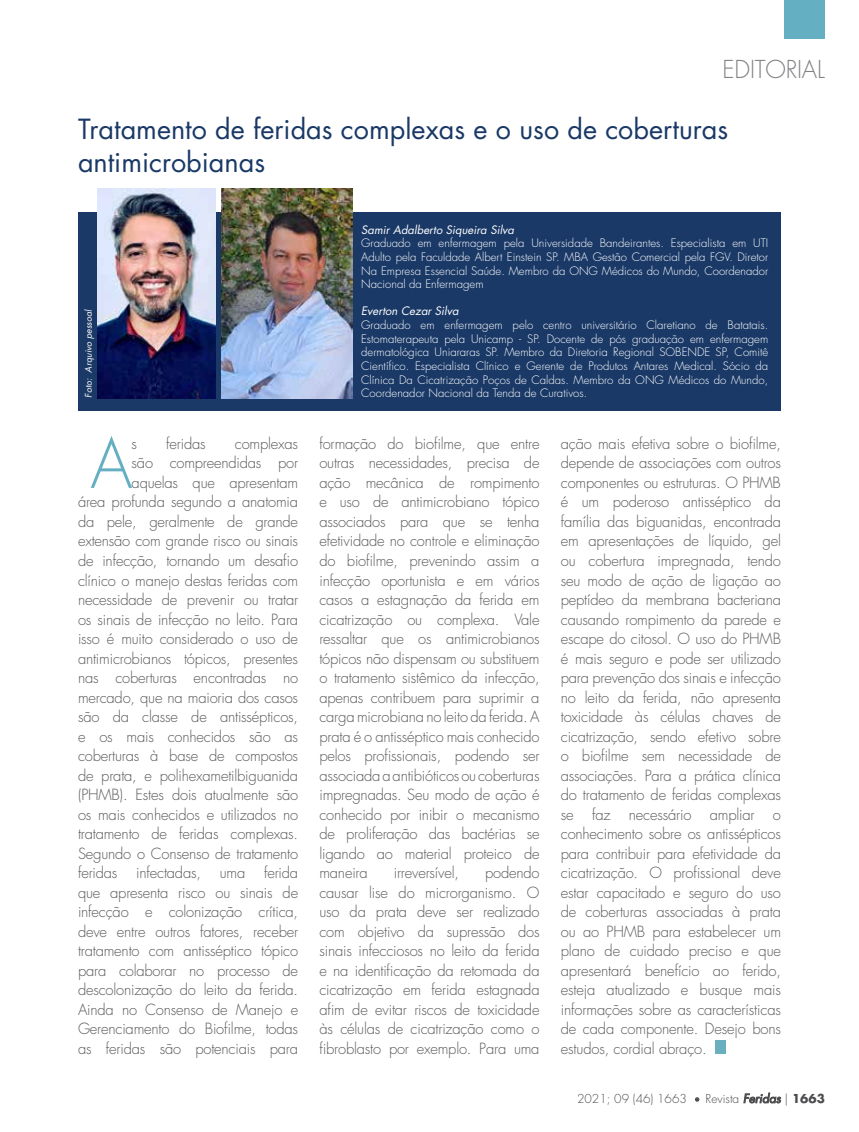
<style>
.page{position:relative;width:859px;height:1132px;background:#fff}
.page>*{position:absolute;margin:0;border:0;box-sizing:border-box;transform-origin:0 0}
.t1{font:300 66.75px "Futura Std";color:#64afc1}
.t2{font:27px/32.4px "Futura Std";color:#1a3967}
.t3{font:300 24px "Futura Std";letter-spacing:-.01em;color:#808285}
.t4{font:300 15px/19.5px "Futura Std";letter-spacing:-.015em;color:#58595b;text-align:justify}
.t5{font:300 12px "Futura Std";color:#4d4d4f}
.t6{font:300 11.4px/13.6px "Futura Std";color:#fff;text-align:justify}
.t7{font:italic 11.4px "Futura Std";color:#fff}
.t8{font:italic 9px "Futura Std";color:#fff}
.s1{font-size:9px}
.s2{font-weight:400;font-style:italic}
.s3{font-weight:700}
</style>
<div class="page">
<svg style="left:743px;top:1092px;width:38px;height:11px"></svg>
<div style="left:784px;top:0;width:41px;height:39px;background:#64afc1"></div>
<div style="left:715px;top:1040px;width:11px;height:13px;background:#69afc0"></div>
<div style="left:78px;top:212px;width:703px;height:199px;background:#1a3967"></div>
<img style="left:97px;top:188px;width:118px;height:211px">
<img style="left:221px;top:188px;width:132px;height:211px">
<h3 class="t3" style="left:723px;top:55px;width:104px">EDITORIAL</h3>
<h2 class="t2" style="left:78px;top:113px;width:652px">Tratamento de feridas complexas e o uso de coberturas antimicrobianas</h2>
<p class="t8" style="left:83px;top:397px;width:90px;rotate:-90deg">Foto: Arquivo pessoal</p>
<p class="t7" style="left:361px;top:222px;width:154px">Samir Adalberto Siqueira Silva</p>
<p class="t6" style="left:361px;top:236px;width:409px">Graduado em enfermagem pela Universidade Bandeirantes. Especialista em UTI Adulto pela Faculdade Albert Einstein SP. MBA Gestão Comercial pela FGV. Diretor Na Empresa Essencial Saúde. Membro da ONG Médicos do Mundo, Coordenador Nacional da Enfermagem</p>
<p class="t7" style="left:361px;top:304px;width:99px">Everton Cezar Silva</p>
<p class="t6" style="left:361px;top:318px;width:409px">Graduado em enfermagem pelo centro universitário Claretiano de Batatais.<br>Estomaterapeuta pela Unicamp - SP. Docente de pós graduação em enfermagem dermatológica Uniararas SP. Membro da Diretoria Regional SOBENDE SP, Comitê Científico. Especialista Clínico e Gerente de Produtos Antares Medical. Sócio da Clínica Da Cicatrização Poços de Caldas. Membro da ONG Médicos do Mundo,</p>
<p class="t6" style="left:361px;top:386px;width:228px">Coordenador Nacional da Tenda de Curativos.</p>
<h1 class="t1" style="left:90px;top:423px;width:44px">A</h1>
<p class="t4" style="left:132px;top:434px;width:7px">s</p>
<p class="t4" style="left:166px;top:434px;width:41px">feridas</p>
<p class="t4" style="left:78px;top:434px;width:222px;text-align:right">complexas<br>são compreendidas por<br>aquelas que apresentam<br>área profunda segundo a anatomia da pele, geralmente de grande extensão com grande risco ou sinais de infecção, tornando um desafio clínico o manejo destas feridas com necessidade de prevenir ou tratar os sinais de infecção no leito. Para isso é muito considerado o uso de antimicrobianos tópicos, presentes nas coberturas encontradas no mercado, que na maioria dos casos são da classe de antissépticos, e os mais conhecidos são as coberturas à base de compostos de prata, e polihexametilbiguanida (PHMB). Estes dois atualmente são os mais conhecidos e utilizados no tratamento de feridas complexas.<br>Segundo o Consenso de tratamento feridas infectadas, uma ferida que apresenta risco ou sinais de infecção e colonização crítica, deve entre outros fatores, receber tratamento com antisséptico tópico para colaborar no processo de descolonização do leito da ferida.<br>Ainda no Consenso de Manejo e<br>Gerenciamento do Biofilme, todas as feridas são potenciais para</p>
<p class="t4" style="left:319px;top:434px;width:222px">formação do biofilme, que entre outras necessidades, precisa de ação mecânica de rompimento e uso de antimicrobiano tópico associados para que se tenha efetividade no controle e eliminação do biofilme, prevenindo assim a infecção oportunista e em vários casos a estagnação da ferida em cicatrização ou complexa. Vale ressaltar que os antimicrobianos tópicos não dispensam ou substituem o tratamento sistêmico da infecção, apenas contribuem para suprimir a carga microbiana no leito da ferida. A prata é o antisséptico mais conhecido pelos profissionais, podendo ser associada a antibióticos ou coberturas impregnadas. Seu modo de ação é conhecido por inibir o mecanismo de proliferação das bactérias se ligando ao material proteico de maneira</p>
<p class="t4" style="left:319px;top:863px;width:222px;text-indent:166px">podendo causar lise do microrganismo. O uso da prata deve ser realizado com objetivo da supressão dos sinais infecciosos no leito da ferida e na identificação da retomada da cicatrização em ferida estagnada afim de evitar riscos de toxicidade às células de cicatrização como o fibroblasto por exemplo. Para uma</p>
<p class="t4" style="left:394px;top:863px;width:67px">irreversível,</p>
<p class="t4" style="left:561px;top:434px;width:222px">ação mais efetiva sobre o biofilme, depende de associações com outros componentes ou estruturas. O PHMB é um poderoso antisséptico da família das biguanidas, encontrada em apresentações de líquido, gel ou cobertura impregnada, tendo seu modo de ação de ligação ao peptídeo da membrana bacteriana causando rompimento da parede e escape do citosol. O uso do PHMB é mais seguro e pode ser utilizado para prevenção dos sinais e infecção no leito da ferida, não apresenta toxicidade às células chaves de cicatrização, sendo efetivo sobre o biofilme sem necessidade de associações. Para a prática clínica do tratamento de feridas complexas se faz necessário ampliar o conhecimento sobre os antissépticos para contribuir para efetividade da cicatrização. O profissional deve estar capacitado e seguro do uso de coberturas associadas à prata ou ao PHMB para estabelecer um plano de cuidado preciso e que apresentará benefício ao ferido, esteja atualizado e busque mais informações sobre as características de cada componente. Desejo bons estudos, cordial abraço.</p>
<p class="t5" style="left:577px;top:1090px;width:249px">2021; 09 (46) 1663 <span class="s1">•</span> Revista <span class="s2">Feridas</span> | <span class="s3">1663</span></p>
</div>
